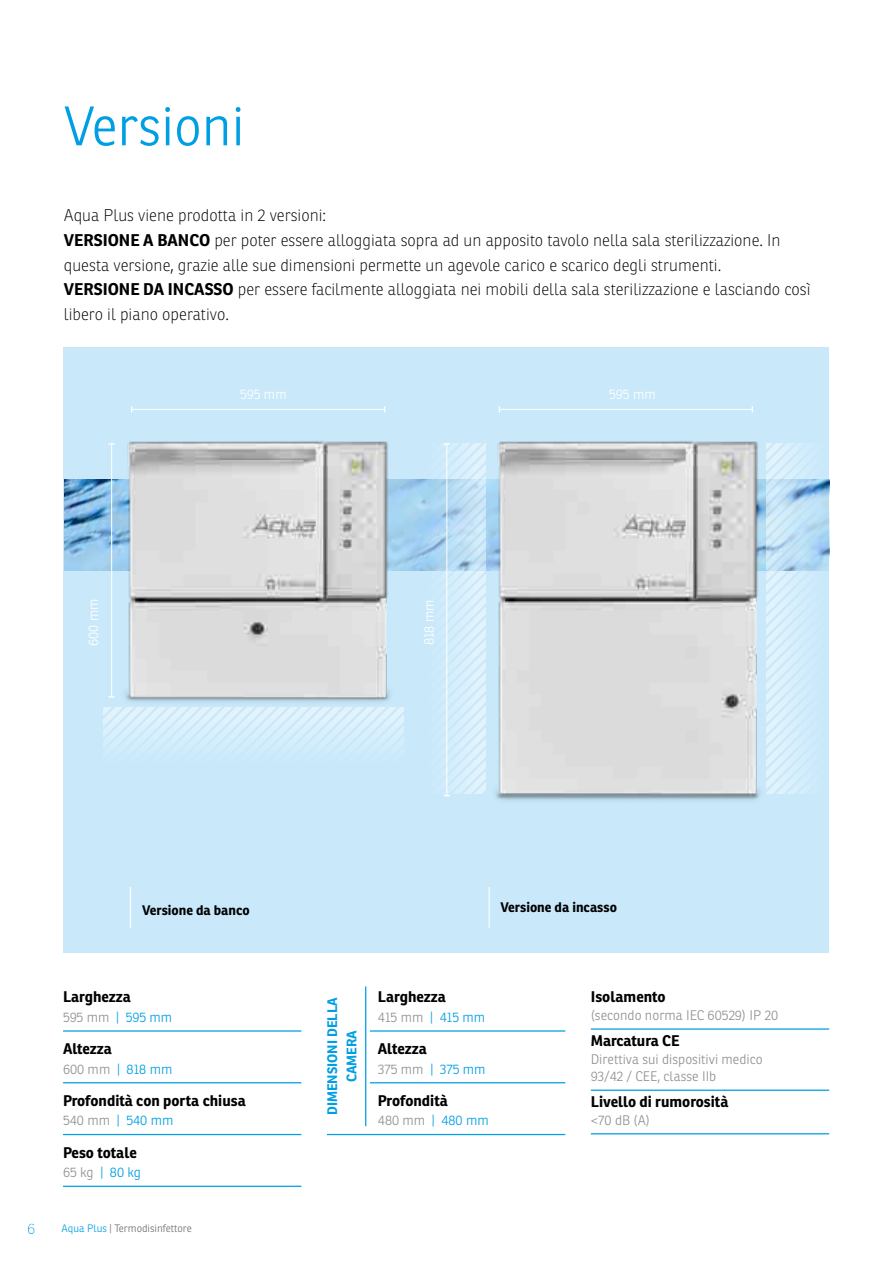
<style>
.page{position:relative;width:893px;height:1263px;background:#fff}
.page>*{position:absolute;margin:0;border:0;box-sizing:border-box;transform-origin:0 0}
.Titoli_di_Pagina_H2{font:300 54px "Ronnia";color:#009fe3}
.Paragrafo_evidenza{font:100 16.5px/24.8px "Ronnia";color:#000}
.Testo_normale{font:700 15px "Ronnia";color:#000}
.t1{font:300 15px "Ronnia";color:#009fe3;scale:1.04 1}
.Testo_normale-2{font:300 13.5px/17.5px "Ronnia";color:#929292}
.Testo_normale-3{font:300 13.5px "Ronnia";color:#009fe3}
.Titolo_paragrafo_scu{font:700 13.5px "Ronnia";color:#000}
.Testo_normale-4{font:700 13.5px/19.5px "Ronnia";color:#009fe3;text-align:center}
.Testo_normale-5{font:300 13.5px "Ronnia";color:#fff}
.t2{font:300 10.5px "Ronnia";color:#716e73}
.s1{font-weight:700}
.s2{color:#929292}
.s3{color:#009fe3}
</style>
<div class="page">
<div style="left:64px;top:347px;width:765px;height:605px;background:#c9e9fb"></div>
<img style="left:65px;top:479px;width:764px;height:91px">
<img style="left:112px;top:441px;width:296px;height:269px">
<svg style="left:103px;top:707px;width:300px;height:38px"></svg>
<img style="left:485px;top:441px;width:281px;height:360px">
<svg style="left:766px;top:443px;width:59px;height:351px"></svg>
<hr style="left:489px;top:887px;width:1px;height:41px;background:#fff">
<hr style="left:130px;top:887px;width:1px;height:41px;background:#fff">
<hr style="left:63px;top:1030px;width:238px;height:2px;background:#009fe3">
<hr style="left:63px;top:1082px;width:238px;height:1px;background:#009fe3">
<hr style="left:63px;top:1134px;width:238px;height:1px;background:#009fe3">
<hr style="left:63px;top:1186px;width:238px;height:1px;background:#009fe3">
<hr style="left:327px;top:1030px;width:238px;height:2px;background:#009fe3">
<hr style="left:327px;top:1082px;width:238px;height:1px;background:#009fe3">
<hr style="left:327px;top:1134px;width:238px;height:1px;background:#009fe3">
<hr style="left:591px;top:1028px;width:238px;height:2px;background:#009fe3">
<hr style="left:591px;top:1089px;width:238px;height:2px;background:#009fe3">
<hr style="left:591px;top:1133px;width:238px;height:1px;background:#009fe3">
<div style="left:313px;top:986px;width:57px;height:140px;background:#fff"></div>
<hr style="left:365px;top:986px;width:1px;height:140px;background:#009fe3">
<hr style="left:132px;top:409px;width:253px;height:1px;background:#fff">
<hr style="left:499px;top:409px;width:253px;height:1px;background:#fff">
<hr style="left:111px;top:444px;width:1px;height:253px;background:#fff">
<svg style="left:427px;top:443px;width:58px;height:353px"></svg>
<p class="Titoli_di_Pagina_H2" style="left:64px;top:93px;width:182px">Versioni</p>
<p class="Paragrafo_evidenza" style="left:64px;top:203px;width:264px">Aqua Plus viene prodotta in 2 versioni:</p>
<p class="Paragrafo_evidenza" style="left:64px;top:228px;width:718px"><span class="s1">VERSIONE A BANCO</span> per poter essere alloggiata sopra ad un apposito tavolo nella sala sterilizzazione. In questa versione, grazie alle sue dimensioni permette un agevole carico e scarico degli strumenti.</p>
<p class="Paragrafo_evidenza" style="left:64px;top:277px;width:748px"><span class="s1">VERSIONE DA INCASSO</span> per essere facilmente alloggiata nei mobili della sala sterilizzazione e lasciando così libero il piano operativo.</p>
<p class="Testo_normale-5" style="left:240px;top:386px;width:48px">595 mm</p>
<p class="Testo_normale-5" style="left:609px;top:386px;width:48px">595 mm</p>
<p class="Testo_normale-5" style="left:85px;top:646px;width:49px;rotate:-90deg">600 mm</p>
<p class="Testo_normale-5" style="left:421px;top:645px;width:47px;rotate:-90deg">818 mm</p>
<p class="Titolo_paragrafo_scu" style="left:142px;top:901px;width:109px">Versione da banco</p>
<p class="Titolo_paragrafo_scu" style="left:500px;top:898px;width:118px">Versione da incasso</p>
<p class="Testo_normale" style="left:63px;top:987px;width:69px">Larghezza</p>
<p class="Testo_normale-3" style="left:63px;top:1009px;width:111px"><span class="s2">595 mm</span> | 595 mm</p>
<p class="Testo_normale" style="left:63px;top:1039px;width:50px">Altezza</p>
<p class="Testo_normale-3" style="left:63px;top:1060px;width:111px"><span class="s2">600 mm</span> | 818 mm</p>
<p class="Testo_normale" style="left:63px;top:1091px;width:184px">Profondità con porta chiusa</p>
<p class="Testo_normale-3" style="left:63px;top:1112px;width:112px"><span class="s2">540 mm</span> | 540 mm</p>
<p class="Testo_normale" style="left:63px;top:1143px;width:75px">Peso totale</p>
<p class="Testo_normale-3" style="left:63px;top:1164px;width:79px"><span class="s2">65 kg</span> | 80 kg</p>
<p class="t1" style="left:27px;top:1220px;width:9px">6</p>
<p class="t2" style="left:62px;top:1222px;width:132px"><span class="s3">Aqua Plus</span> | Termodisinfettore</p>
<p class="Testo_normale-4" style="left:322px;top:1115px;width:119px;rotate:-90deg">DIMENSIONI DELLA<br>CAMERA</p>
<p class="Testo_normale" style="left:378px;top:987px;width:69px">Larghezza</p>
<p class="Testo_normale-3" style="left:378px;top:1009px;width:109px"><span class="s2">415 mm</span> | 415 mm</p>
<p class="Testo_normale" style="left:378px;top:1039px;width:50px">Altezza</p>
<p class="Testo_normale-3" style="left:378px;top:1060px;width:109px"><span class="s2">375 mm</span> | 375 mm</p>
<p class="Testo_normale" style="left:378px;top:1091px;width:71px">Profondità</p>
<p class="Testo_normale-3" style="left:378px;top:1112px;width:112px"><span class="s2">480 mm</span> | 480 mm</p>
<p class="Testo_normale" style="left:591px;top:987px;width:76px">Isolamento</p>
<p class="Testo_normale-2" style="left:591px;top:1006px;width:189px">(secondo norma IEC 60529) IP 20</p>
<p class="Testo_normale" style="left:591px;top:1031px;width:90px">Marcatura CE</p>
<p class="Testo_normale-2" style="left:591px;top:1050px;width:173px">Direttiva sui dispositivi medico<br>93/42 / CEE, classe IIb</p>
<p class="Testo_normale" style="left:591px;top:1092px;width:139px">Livello di rumorosità</p>
<p class="Testo_normale-2" style="left:591px;top:1111px;width:61px">&lt;70 dB (A)</p>
</div>
